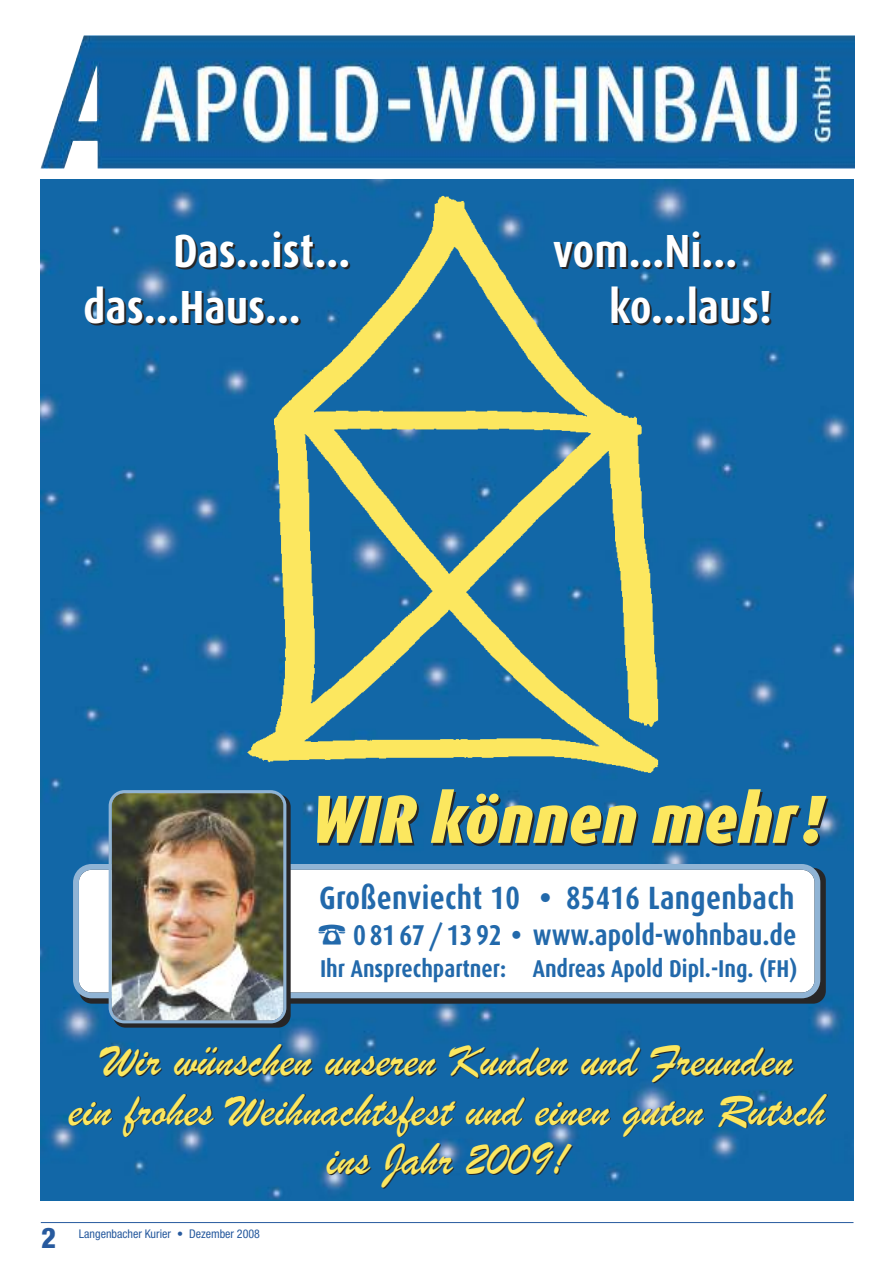
<style>
.page{position:relative;width:893px;height:1263px;background:#fff}
.page>*{position:absolute;margin:0;border:0;box-sizing:border-box;transform-origin:0 0}
.t1{font:italic 900 68.25px "Dax Condensed";color:#fce75f}
.t2{font:48px/49.5px "Brush Script";color:#fce75f;text-align:center}
.t3{font:700 46.5px/55.8px "Dax Condensed";color:#fff}
.t4{font:700 32.25px "Dax Condensed";letter-spacing:.01em;color:#2269ab}
.t5{font:700 28.65px "Dax Condensed";color:#2269ab}
.t6{font:800 condensed 28.5px "Helvetica Neue";color:#275a9e}
.t7{font:700 24.3px "Dax Condensed";color:#2269ab}
.t8{font:condensed 12px "Helvetica Neue";color:#275a9e}
</style>
<div class="page">
<hr style="left:41px;top:1222px;width:812px;height:1px;background:#275a9e">
<div style="left:41px;top:179px;width:812px;height:1022px;background:#1267a7"></div>
<img style="left:40px;top:36px;width:815px;height:133px">
<svg style="left:79px;top:868px;width:747px;height:136px;background:#2b3036"></svg>
<svg style="left:73px;top:864px;width:747px;height:134px"></svg>
<div style="left:113px;top:794px;width:178px;height:234px;background:linear-gradient(to right,#272728,#272728);border-radius:13px"></div>
<img style="left:109px;top:790px;width:177px;height:233px">
<img style="left:177px;top:184px;width:564px;height:632px">
<p class="t3" style="left:83px;top:226px;width:269px;text-indent:90px">Das...ist... das...Haus...</p>
<p class="t3" style="left:609px;top:226px;width:164px;text-indent:-56px">vom...Ni... ko...laus!</p>
<h1 class="t1" style="left:312px;top:789px;width:512px">WIR können mehr!</h1>
<p class="t4" style="left:319px;top:884px;width:477px">Großenviecht 10 • 85416 Langenbach</p>
<p class="t5" style="left:317px;top:922px;width:481px">☎ 0 81 67 / 13 92 • www.apold-wohnbau.de</p>
<p class="t7" style="left:320px;top:957px;width:479px">Ihr Ansprechpartner: Andreas Apold Dipl.-Ing. (FH)</p>
<p class="t2" style="left:69px;top:1034px;width:758px">Wir wünschen unseren Kunden und Freunden<br>ein frohes Weihnachtsfest und einen guten Rutsch ins Jahr 2009!</p>
<p class="t6" style="left:41px;top:1228px;width:16px">2</p>
<p class="t8" style="left:79px;top:1229px;width:183px">Langenbacher Kurier • Dezember 2008</p>
</div>
